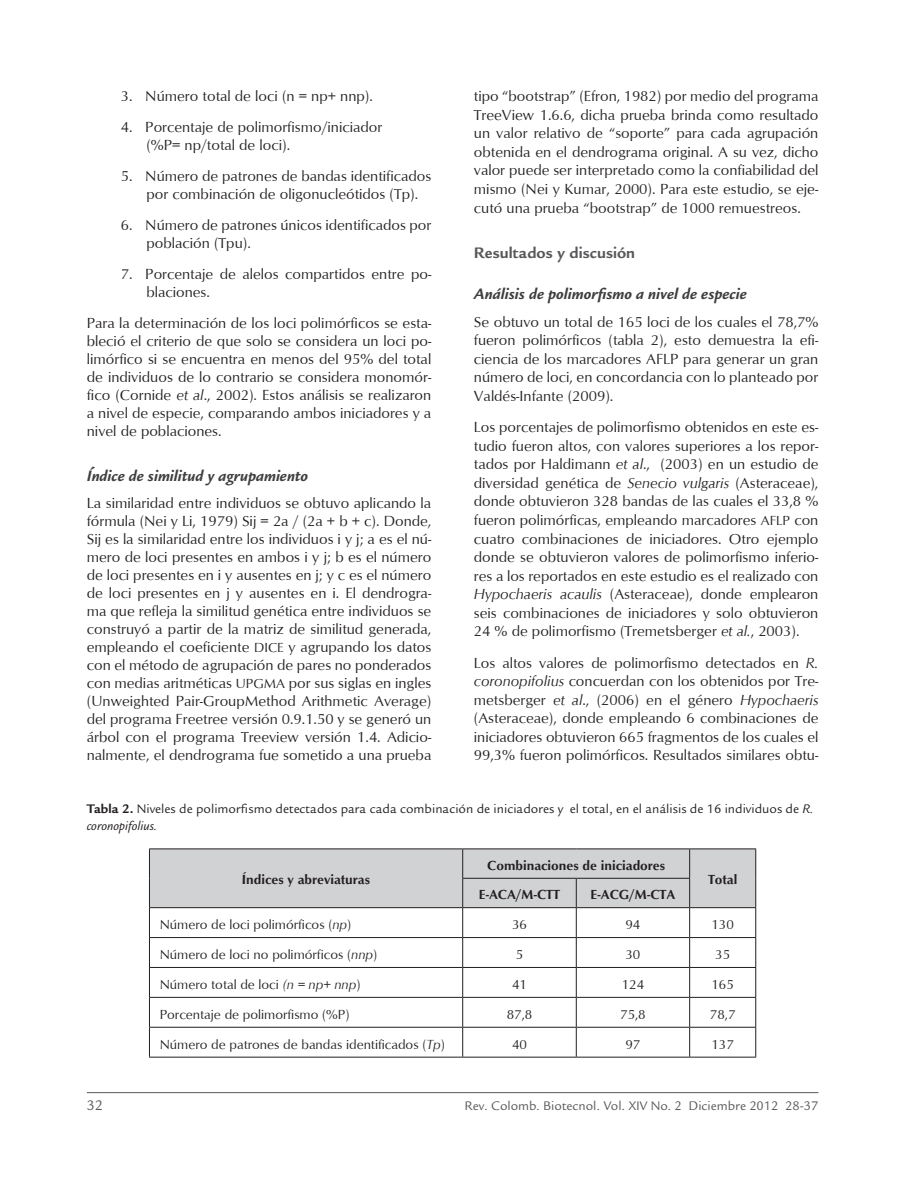
<style>
.page{position:relative;width:918px;height:1195px;background:#fff}
.page>*{position:absolute;margin:0;border:0;box-sizing:border-box;transform-origin:0 0}
.TIT_2{font:italic 700 16.5px "Legacy Sans Std";color:#3e3e3f}
.TIT_1{font:700 16.5px "Legacy Sans Std";letter-spacing:.005em;color:#57585a}
.BODY_TEXT{font:15px/18.6px "Optimum";color:#231f20;text-align:justify}
.NUMERAL{font:15px/18px "Optimum";color:#231f20}
.t1{font:15px "Legacy Sans Std";color:#57585a}
.TABLA_IZQ{font:13.5px "Optimum";color:#231f20}
.TIT_TABLA{font:13.5px/16.5px "Legacy Sans Std";color:#231f20}
.TABLA_CABEZA{font:700 13.5px "Optimum";color:#231f20}
.t2{font:13.5px "Legacy Sans Std";color:#57585a}
.TABLA_CENTRO{font:13.5px "Optimum";color:#231f20}
.s1{font-style:italic}
.s2{font-size:13.5px}
.s3{font-weight:700}
</style>
<div class="page">
<hr style="left:87px;top:1091px;width:731px;height:1px;background:#57585a">
<svg style="left:149px;top:848px;width:607px;height:208px"></svg>
<hr style="left:149px;top:1056px;width:314px;height:1px;background:#231f20">
<hr style="left:463px;top:1056px;width:113px;height:1px;background:#231f20">
<hr style="left:576px;top:1056px;width:113px;height:1px;background:#231f20">
<hr style="left:689px;top:1056px;width:67px;height:1px;background:#231f20">
<p class="NUMERAL" style="left:121px;top:87px;width:253px">3. Número total de loci (n = np+ nnp).</p>
<p class="NUMERAL" style="left:146px;top:118px;width:237px;text-indent:-26px">4. Porcentaje de polimorfismo/iniciador (%P= np/total de loci).</p>
<p class="NUMERAL" style="left:146px;top:166px;width:286px;text-indent:-26px">5. Número de patrones de bandas identificados por combinación de oligonucleótidos (Tp).</p>
<p class="NUMERAL" style="left:146px;top:215px;width:286px;text-indent:-26px">6. Número de patrones únicos identificados por población (Tpu).</p>
<p class="NUMERAL" style="left:146px;top:264px;width:286px;text-indent:-26px">7. Porcentaje de alelos compartidos entre po&shy;blaciones.</p>
<p class="BODY_TEXT" style="left:87px;top:313px;width:346px;line-height:18px">Para la determinación de los loci polimórficos se esta&shy;bleció el criterio de que solo se considera un loci po&shy;limórfico si se encuentra en menos del 95% del total de individuos de lo contrario se considera monomór&shy;fico (Cornide <span class="s1">et al</span>., 2002). Estos análisis se realizaron a nivel de especie, comparando ambos iniciadores y a nivel de poblaciones.</p>
<p class="TIT_2" style="left:87px;top:466px;width:223px">Índice de similitud y agrupamiento</p>
<p class="BODY_TEXT" style="left:87px;top:493px;width:346px;line-height:18px">La similaridad entre individuos se obtuvo aplicando la fórmula (Nei y Li, 1979) Sij = 2a / (2a + b + c). Donde, Sij es la similaridad entre los individuos i y j; a es el nú&shy;mero de loci presentes en ambos i y j; b es el número de loci presentes en i y ausentes en j; y c es el número de loci presentes en j y ausentes en i. El dendrogra&shy;ma que refleja la similitud genética entre individuos se construyó a partir de la matriz de similitud generada, empleando el coeficiente <span class="s2">DICE</span> y agrupando los datos con el método de agrupación de pares no ponderados con medias aritméticas <span class="s2">UPGMA</span> por sus siglas en ingles (Unweighted Pair-GroupMethod Arithmetic Average) del programa Freetree versión 0.9.1.50 y se generó un árbol con el programa Treeview versión 1.4. Adicio&shy;nalmente, el dendrograma fue sometido a una prueba</p>
<p class="BODY_TEXT" style="left:474px;top:86px;width:346px">tipo “bootstrap” (Efron, 1982) por medio del programa TreeView 1.6.6, dicha prueba brinda como resultado un valor relativo de “soporte” para cada agrupación obtenida en el dendrograma original. A su vez, dicho valor puede ser interpretado como la confiabilidad del mismo (Nei y Kumar, 2000). Para este estudio, se eje&shy;cutó una prueba “bootstrap” de 1000 remuestreos.</p>
<p class="TIT_1" style="left:474px;top:243px;width:163px">Resultados y discusión</p>
<p class="TIT_2" style="left:474px;top:285px;width:274px">Análisis de polimorfismo a nivel de especie</p>
<p class="BODY_TEXT" style="left:474px;top:312px;width:346px">Se obtuvo un total de 165 loci de los cuales el 78,7% fueron polimórficos (tabla 2), esto demuestra la efi&shy;ciencia de los marcadores AFLP para generar un gran número de loci, en concordancia con lo planteado por Valdés-Infante (2009).</p>
<p class="BODY_TEXT" style="left:474px;top:417px;width:346px">Los porcentajes de polimorfismo obtenidos en este es&shy;tudio fueron altos, con valores superiores a los repor&shy;tados por Haldimann <span class="s1">et al</span>., (2003) en un estudio de diversidad genética de <span class="s1">Senecio vulgaris</span> (Asteraceae), donde obtuvieron 328 bandas de las cuales el 33,8 % fueron polimórficas, empleando marcadores <span class="s2">AFLP</span> con cuatro combinaciones de iniciadores. Otro ejemplo donde se obtuvieron valores de polimorfismo inferio&shy;res a los reportados en este estudio es el realizado con <span class="s1">Hypochaeris acaulis</span> (Asteraceae), donde emplearon seis combinaciones de iniciadores y solo obtuvieron 24 % de polimorfismo (Tremetsberger <span class="s1">et al.</span>, 2003).</p>
<p class="BODY_TEXT" style="left:474px;top:653px;width:346px;text-align:left">Los altos valores de polimorfismo detectados en <span class="s1">R. coronopifolius</span> concuerdan con los obtenidos por Tre&shy;metsberger <span class="s1">et al</span>., (2006) en el género <span class="s1">Hypochaeris </span>(Asteraceae), donde empleando 6 combinaciones de iniciadores obtuvieron 665 fragmentos de los cuales el 99,3% fueron polimórficos. Resultados similares obtu-</p>
<p class="TIT_TABLA" style="left:87px;top:800px;width:728px"><span class="s3">Tabla 2.</span> Niveles de polimorfismo detectados para cada combinación de iniciadores y el total, en el análisis de 16 individuos de <span class="s1">R. coronopifolius.</span></p>
<p class="TABLA_CABEZA" style="left:242px;top:871px;width:130px">Índices y abreviaturas</p>
<p class="TABLA_CABEZA" style="left:487px;top:857px;width:179px">Combinaciones de iniciadores</p>
<p class="TABLA_CABEZA" style="left:708px;top:871px;width:31px">Total</p>
<p class="TABLA_CABEZA" style="left:479px;top:886px;width:83px">E-ACA/M-CTT</p>
<p class="TABLA_CABEZA" style="left:590px;top:886px;width:86px">E-ACG/M-CTA</p>
<p class="TABLA_IZQ" style="left:160px;top:916px;width:193px">Número de loci polimórficos (<span class="s1">np</span>)</p>
<p class="TABLA_CENTRO" style="left:512px;top:916px;width:16px">36</p>
<p class="TABLA_CENTRO" style="left:625px;top:916px;width:16px">94</p>
<p class="TABLA_CENTRO" style="left:711px;top:916px;width:24px">130</p>
<p class="TABLA_IZQ" style="left:160px;top:946px;width:219px">Número de loci no polimórficos (<span class="s1">nnp</span>)</p>
<p class="TABLA_CENTRO" style="left:516px;top:946px;width:9px">5</p>
<p class="TABLA_CENTRO" style="left:625px;top:946px;width:16px">30</p>
<p class="TABLA_CENTRO" style="left:715px;top:946px;width:16px">35</p>
<p class="TABLA_IZQ" style="left:160px;top:976px;width:202px">Número total de loci <span class="s1">(n = np+ nnp</span>)</p>
<p class="TABLA_CENTRO" style="left:512px;top:976px;width:16px">41</p>
<p class="TABLA_CENTRO" style="left:622px;top:976px;width:24px">124</p>
<p class="TABLA_CENTRO" style="left:711px;top:976px;width:24px">165</p>
<p class="TABLA_IZQ" style="left:160px;top:1005px;width:191px">Porcentaje de polimorfismo (%P)</p>
<p class="TABLA_CENTRO" style="left:507px;top:1005px;width:27px">87,8</p>
<p class="TABLA_CENTRO" style="left:620px;top:1005px;width:27px">75,8</p>
<p class="TABLA_CENTRO" style="left:710px;top:1005px;width:27px">78,7</p>
<p class="TABLA_IZQ" style="left:160px;top:1035px;width:286px">Número de patrones de bandas identificados (<span class="s1">Tp</span>)</p>
<p class="TABLA_CENTRO" style="left:512px;top:1035px;width:16px">40</p>
<p class="TABLA_CENTRO" style="left:625px;top:1035px;width:16px">97</p>
<p class="TABLA_CENTRO" style="left:711px;top:1035px;width:24px">137</p>
<p class="t1" style="left:87px;top:1096px;width:18px">32</p>
<p class="t2" style="left:464px;top:1097px;width:355px">Rev. Colomb. Biotecnol. Vol. XIV No. 2 Diciembre 2012 28-37</p>
</div>
